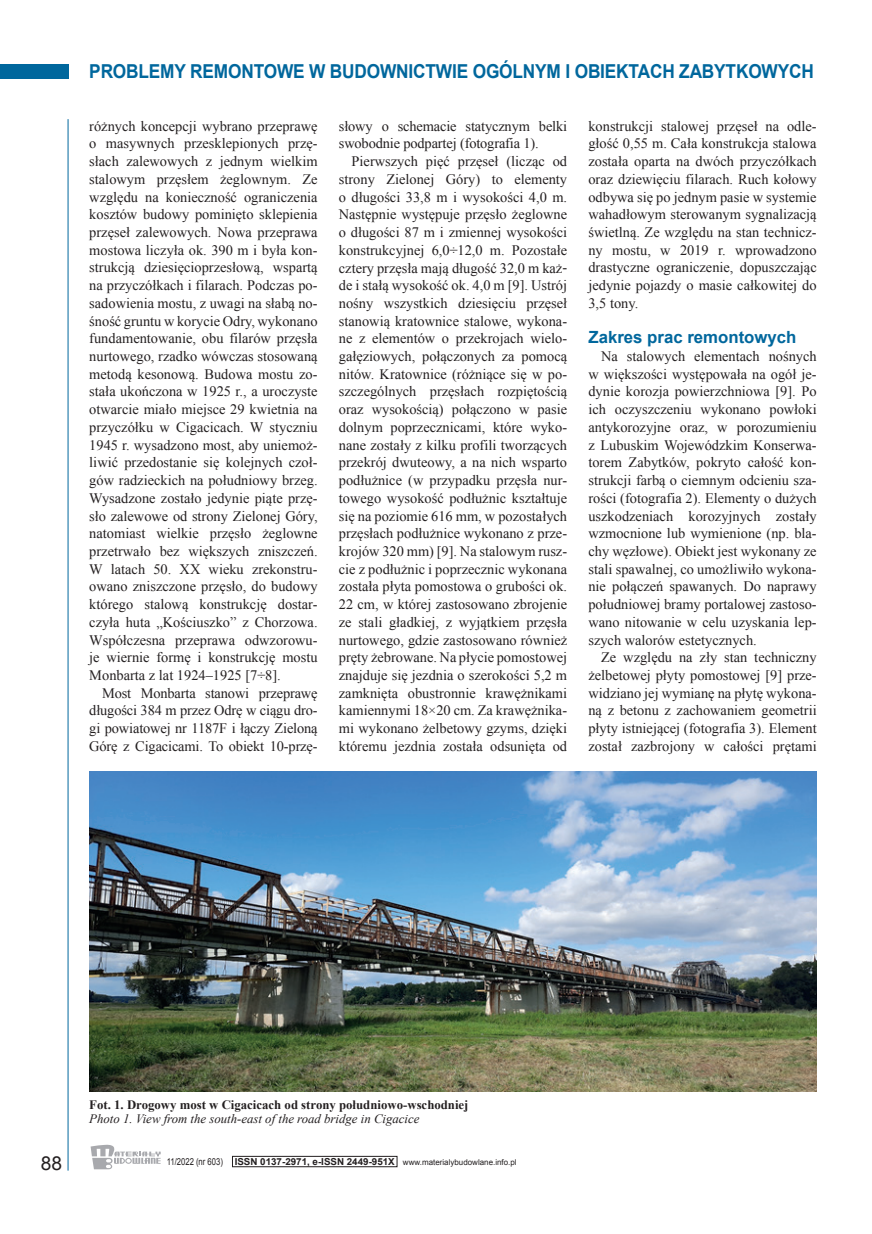
<style>
.page{position:relative;width:872px;height:1234px;background:#fff}
.page>*{position:absolute;margin:0;border:0;box-sizing:border-box;transform-origin:0 0}
.t1{font:700 19.2px "Arial";letter-spacing:-.01em;color:#00679d;scale:.9 1}
.t2{font:19.2px "Arial";color:#231f20}
.t3{font:700 16.8px "Arial";color:#00679d}
.t4{font:14.4px/17.7px "Times New Roman";color:#231f20;text-align:justify}
.t5{font:700 12.75px "Times New Roman";color:#231f20}
.t6{font:italic 12.75px "Times New Roman";color:#231f20}
.t7{font:7.95px "Arial";color:#231f20}
.s1{font-size:9.6px}
.s2{font-weight:700;font-size:9.6px}
</style>
<div class="page">
<div style="left:0;top:64px;width:68px;height:14px;background:#00679d"></div>
<hr style="left:68px;top:119px;width:1px;height:1051px;background:#00679d">
<div style="left:232px;top:1155px;width:165px;height:11px;border:1px solid #231f20"></div>
<svg style="left:91px;top:1144px;width:70px;height:24px"></svg>
<img style="left:89px;top:771px;width:727px;height:320px">
<h1 class="t1" style="left:89px;top:58px;width:806px">PROBLEMY REMONTOWE W BUDOWNICTWIE OGÓLNYM I OBIEKTACH ZABYTKOWYCH</h1>
<p class="t4" style="left:89px;top:116px;width:230px">różnych koncepcji wybrano przeprawę o masywnych przesklepionych przę&shy;słach zalewowych z jednym wielkim stalowym przęsłem żeglownym. Ze względu na konieczność ograniczenia kosztów budowy pominięto sklepienia przęseł zalewowych. Nowa przeprawa mostowa liczyła ok. 390 m i była kon&shy;strukcją dziesięcioprzesłową, wspartą na przyczółkach i filarach. Podczas po&shy;sadowienia mostu, z uwagi na słabą no&shy;śność gruntu w korycie Odry, wykonano fundamentowanie, obu filarów przęsła nurtowego, rzadko wówczas stosowaną metodą kesonową. Budowa mostu zo&shy;stała ukończona w 1925 r., a uroczyste otwarcie miało miejsce 29 kwietnia na przyczółku w Cigacicach. W styczniu 1945 r. wysadzono most, aby uniemoż&shy;liwić przedostanie się kolejnych czoł&shy;gów radzieckich na południowy brzeg.<br>Wysadzone zostało jedynie piąte przę&shy;sło zalewowe od strony Zielonej Góry, natomiast wielkie przęsło żeglowne przetrwało bez większych zniszczeń.<br>W latach 50. XX wieku zrekonstru&shy;owano zniszczone przęsło, do budowy którego stalową konstrukcję dostar&shy;czyła huta „Kościuszko” z Chorzowa.<br>Współczesna przeprawa odwzorowu&shy;je wiernie formę i konstrukcję mostu Monbarta z lat 1924–1925 [7÷8].</p>
<p class="t4" style="left:89px;top:683px;width:230px;text-indent:13px">Most Monbarta stanowi przeprawę długości 384 m przez Odrę w ciągu dro&shy;gi powiatowej nr 1187F i łączy Zieloną Górę z Cigacicami. To obiekt 10-przę-</p>
<p class="t4" style="left:339px;top:116px;width:230px">słowy o schemacie statycznym belki swobodnie podpartej (fotografia 1).</p>
<p class="t4" style="left:339px;top:152px;width:230px;text-indent:13px">Pierwszych pięć przęseł (licząc od strony Zielonej Góry) to elementy o długości 33,8 m i wysokości 4,0 m.<br>Następnie występuje przęsło żeglowne o długości 87 m i zmiennej wysokości konstrukcyjnej 6,0÷12,0 m. Pozostałe cztery przęsła mają długość 32,0 m każ&shy;de i stałą wysokość ok. 4,0 m [9]. Ustrój nośny wszystkich dziesięciu przęseł stanowią kratownice stalowe, wykona&shy;ne z elementów o przekrojach wielo&shy;gałęziowych, połączonych za pomocą nitów. Kratownice (różniące się w po&shy;szczególnych przęsłach rozpiętością oraz wysokością) połączono w pasie dolnym poprzecznicami, które wyko&shy;nane zostały z kilku profili tworzących przekrój dwuteowy, a na nich wsparto podłużnice (w przypadku przęsła nur&shy;towego wysokość podłużnic kształtuje się na poziomie 616 mm, w pozostałych przęsłach podłużnice wykonano z prze&shy;krojów 320 mm) [9]. Na stalowym rusz&shy;cie z podłużnic i poprzecznic wykonana została płyta pomostowa o grubości ok.<br>22 cm, w której zastosowano zbrojenie ze stali gładkiej, z wyjątkiem przęsła nurtowego, gdzie zastosowano również pręty żebrowane. Na płycie pomostowej znajduje się jezdnia o szerokości 5,2 m zamknięta obustronnie krawężnikami kamiennymi 18×20 cm. Za krawężnika&shy;mi wykonano żelbetowy gzyms, dzięki któremu jezdnia została odsunięta od</p>
<p class="t4" style="left:588px;top:116px;width:230px">konstrukcji stalowej przęseł na odle&shy;głość 0,55 m. Cała konstrukcja stalowa została oparta na dwóch przyczółkach oraz dziewięciu filarach. Ruch kołowy odbywa się po jednym pasie w systemie wahadłowym sterowanym sygnalizacją świetlną. Ze względu na stan technicz&shy;ny mostu, w 2019 r. wprowadzono drastyczne ograniczenie, dopuszczając jedynie pojazdy o masie całkowitej do 3,5 tony.</p>
<p class="t3" style="left:588px;top:325px;width:210px">Zakres prac remontowych</p>
<p class="t4" style="left:588px;top:347px;width:230px;text-indent:13px">Na stalowych elementach nośnych w większości występowała na ogół je&shy;dynie korozja powierzchniowa [9]. Po ich oczyszczeniu wykonano powłoki antykorozyjne oraz, w porozumieniu z Lubuskim Wojewódzkim Konserwa&shy;torem Zabytków, pokryto całość kon&shy;strukcji farbą o ciemnym odcieniu sza&shy;rości (fotografia 2). Elementy o dużych uszkodzeniach korozyjnych zostały wzmocnione lub wymienione (np. bla&shy;chy węzłowe). Obiekt jest wykonany ze stali spawalnej, co umożliwiło wykona&shy;nie połączeń spawanych. Do naprawy południowej bramy portalowej zastoso&shy;wano nitowanie w celu uzyskania lep&shy;szych walorów estetycznych.</p>
<p class="t4" style="left:588px;top:648px;width:230px;text-indent:13px">Ze względu na zły stan techniczny żelbetowej płyty pomostowej [9] prze&shy;widziano jej wymianę na płytę wykona&shy;ną z betonu z zachowaniem geometrii płyty istniejącej (fotografia 3). Element został zazbrojony w całości prętami</p>
<p class="t5" style="left:89px;top:1095px;width:381px">Fot. 1. Drogowy most w Cigacicach od strony południowo-wschodniej</p>
<p class="t6" style="left:89px;top:1109px;width:332px">Photo 1. View from the south-east of the road bridge in Cigacice</p>
<h1 class="t2" style="left:41px;top:1150px;width:23px">88</h1>
<p class="t7" style="left:167px;top:1156px;width:351px"><span class="s1">11/2022 (nr 603)</span> <span class="s2">ISSN 0137-2971, e-ISSN 2449-951X</span> www.materialybudowlane.info.pl</p>
</div>
